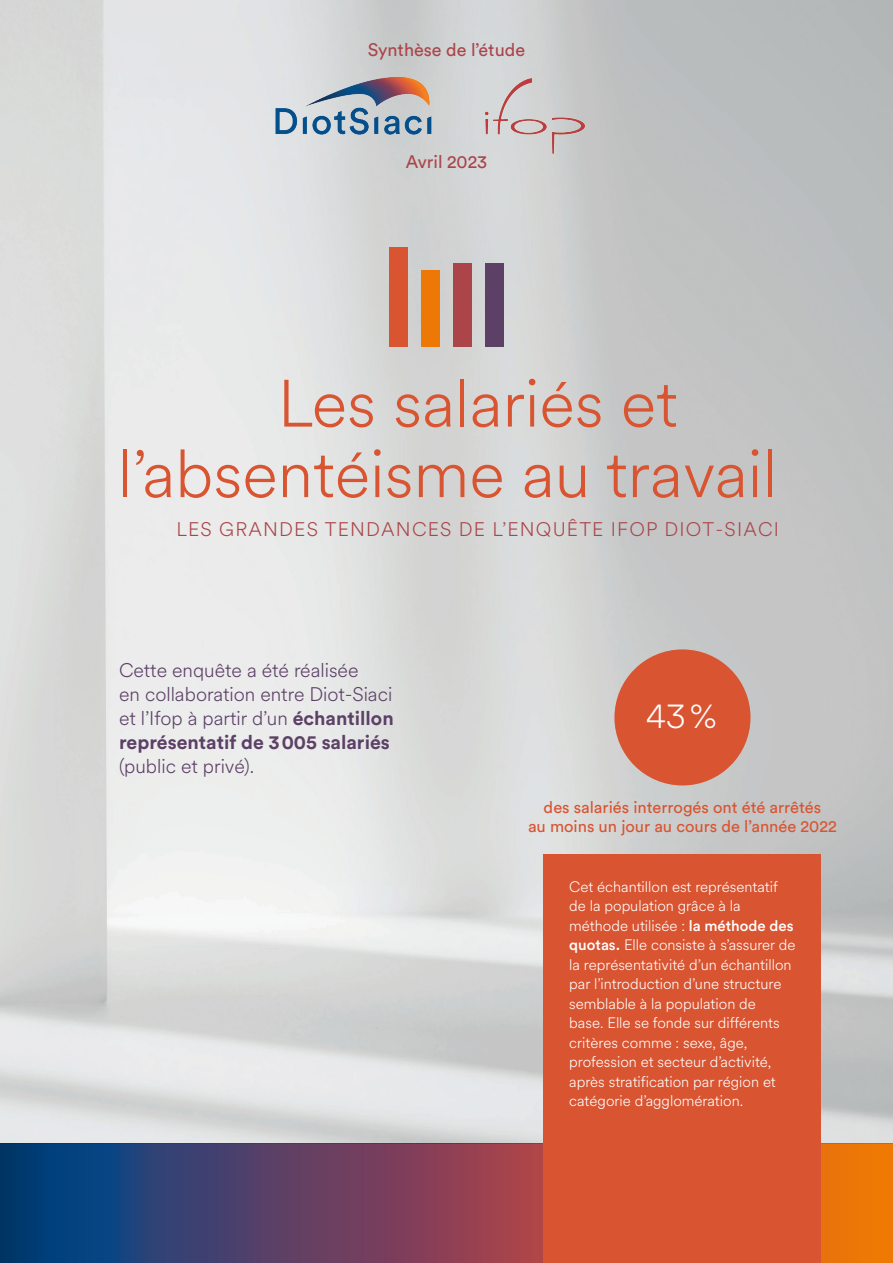
<style>
.page{position:relative;width:893px;height:1263px;background:#fff}
.page>*{position:absolute;margin:0;border:0;box-sizing:border-box;transform-origin:0 0}
.t1{font:300 66px/70.5px "Circular Spotify Text";color:#d95430}
.t2{font:300 33px "Circular Spotify Text";color:#fff}
.t3{font:300 19.5px/24px "Circular Spotify Text";color:#5c4066}
.t4{font:300 19.5px "Circular Spotify Text";letter-spacing:.06em;color:#ab454a}
.t5{font:18px "Circular Std";color:#ab454a}
.t6{font:16.5px/19.8px "Circular Std";color:#d95430;text-align:center}
.t7{font:300 15px/19.5px "Circular Spotify Text";color:#fff}
.s1{font-family:"Circular Std";font-weight:700}
.s2{font-family:"Circular Std";font-weight:500}
</style>
<div class="page">
<img style="left:0;top:0;width:893px;height:1144px">
<svg style="left:0;top:1144px;width:893px;height:119px;background:#64465b"></svg>
<div style="left:389px;top:247px;width:18px;height:100px;background:#d95430"></div>
<div style="left:421px;top:270px;width:19px;height:77px;background:#ed7805"></div>
<div style="left:453px;top:263px;width:19px;height:84px;background:#ab454a"></div>
<div style="left:486px;top:263px;width:18px;height:84px;background:#5c4066"></div>
<div style="left:614px;top:649px;width:136px;height:136px;background:#d95430;border-radius:50%"></div>
<div style="left:544px;top:855px;width:277px;height:408px;background:#d95430"></div>
<img style="left:261px;top:61px;width:184px;height:90px">
<img style="left:460px;top:63px;width:149px;height:96px">
<p class="t5" style="left:368px;top:39px;width:159px">Synthèse de l’étude</p>
<p class="t5" style="left:406px;top:151px;width:83px">Avril 2023</p>
<p class="t1" style="left:118px;top:370px;width:660px;text-indent:160px">Les salariés et l’absentéisme au travail</p>
<p class="t4" style="left:176px;top:516px;width:604px">LES GRANDES TENDANCES DE L’ENQUÊTE IFOP DIOT-SIACI</p>
<p class="t3" style="left:119px;top:658px;width:276px">Cette enquête a été réalisée<br>en collaboration entre Diot-Siaci et l’Ifop à partir d’un <span class="s1">échantillon représentatif de 3005 salariés </span>(public et privé).</p>
<p class="t2" style="left:646px;top:694px;width:72px">43%</p>
<p class="t6" style="left:528px;top:797px;width:310px">des salariés interrogés ont été arrêtés<br>au moins un jour au cours de l’année 2022</p>
<p class="t7" style="left:569px;top:877px;width:228px">Cet échantillon est représentatif de la population grâce à la méthode utilisée : <span class="s2">la méthode des quotas.</span> Elle consiste à s’assurer de la représentativité d’un échantillon par l’introduction d’une structure semblable à la population de<br>base. Elle se fonde sur différents critères comme : sexe, âge, profession et secteur d’activité, après stratification par région et catégorie d’agglomération.</p>
</div>
